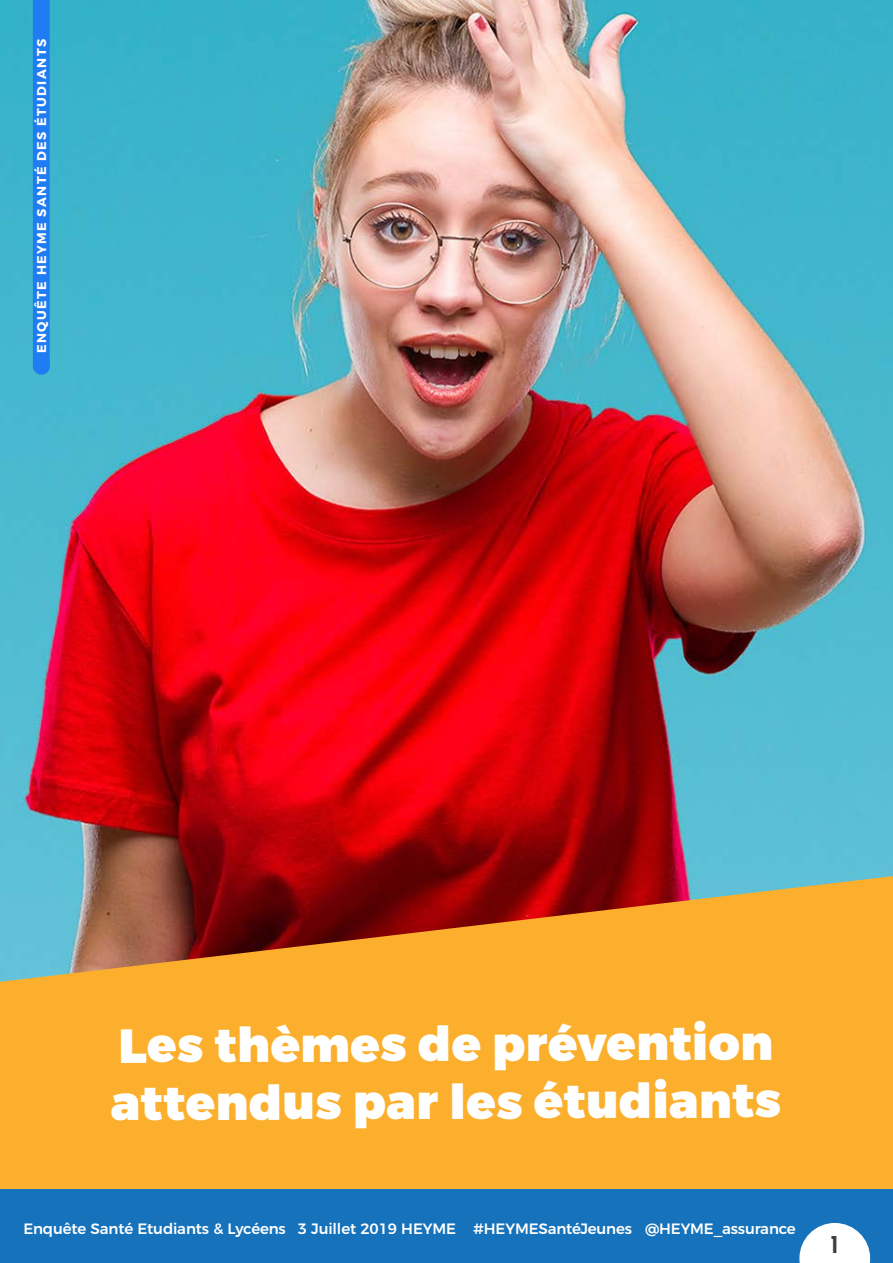
<style>
.page{position:relative;width:893px;height:1263px;background:#fff}
.page>*{position:absolute;margin:0;border:0;box-sizing:border-box;transform-origin:0 0}
.t1{font:900 48px/57.6px "Montserrat";letter-spacing:.005em;color:#fff}
.t2{font:700 condensed 22.5px "Futura Std";color:#3e3e3f}
.t3{font:500 15px "Montserrat";letter-spacing:-.01em;color:#fff}
.t4{font:700 12.75px "Montserrat";letter-spacing:.11em;color:#fff}
</style>
<div class="page">
<img style="left:0;top:0;width:893px;height:876px">
<svg style="left:0;top:876px;width:893px;height:313px;background:#e59c2f"></svg>
<div style="left:0;top:1189px;width:893px;height:74px;background:#1672ba"></div>
<svg style="left:799px;top:1223px;width:72px;height:40px"></svg>
<div style="left:33px;top:0;width:17px;height:373px;background:#207cf3"></div>
<div style="left:33px;top:358px;width:17px;height:17px;background:#207cf3;border-radius:50%"></div>
<p class="t4" style="left:34px;top:353px;width:315px;rotate:-90deg">ENQUÊTE HEYME SANTÉ DES ÉTUDIANTS</p>
<p class="t1" style="left:111px;top:1017px;width:672px">Les thèmes de prévention attendus par les étudiants</p>
<p class="t3" style="left:23px;top:1216px;width:774px">Enquête Santé Etudiants &amp; Lycéens 3 Juillet 2019 HEYME #HEYMESantéJeunes @HEYME_assurance</p>
<p class="t2" style="left:829px;top:1231px;width:13px">1</p>
</div>
